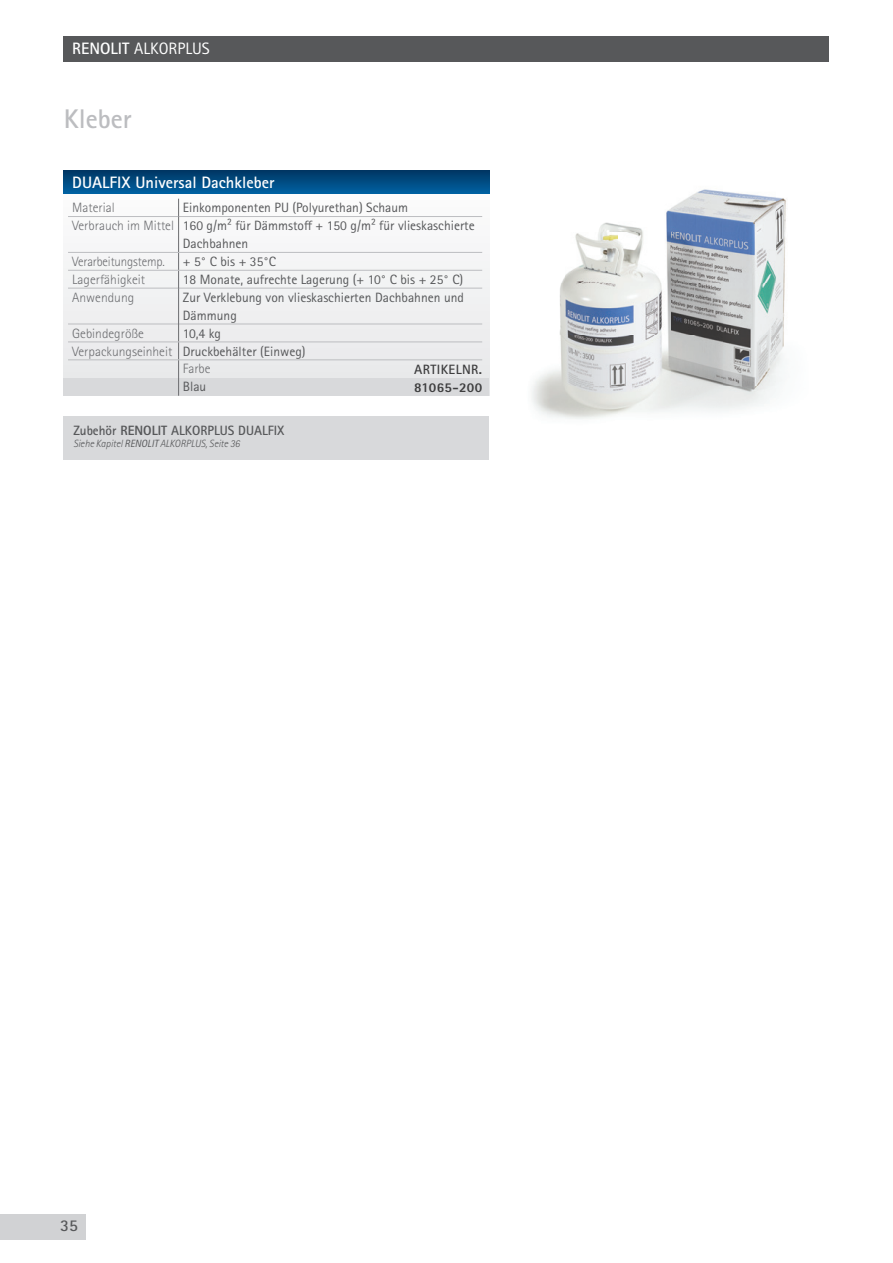
<style>
.page{position:relative;width:893px;height:1263px;background:#fff}
.page>*{position:absolute;margin:0;border:0;box-sizing:border-box;transform-origin:0 0}
.t1{font:700 27px "Rotis Sans Serif Pro";color:#bcbdc0}
.t2{font:700 16.5px "Rotis Sans Serif Pro";color:#fff}
.t3{font:16.5px "Rotis Sans Serif Pro";color:#fff}
.t4{font:700 16.5px "Rotis Sans Serif Pro";color:#57585a}
.t5{font:13.5px/18px "Rotis Sans Serif Pro";color:#57585a}
.t6{font:300 13.5px "Rotis Sans Serif Pro";color:#6c6d70}
.t7{font:700 13.5px "Rotis Sans Serif Pro";color:#57585a}
.t8{font:300 13.5px "Rotis Sans Serif Pro";color:#6c6d70;scale:.95 1}
.t9{font:700 13.5px "Rotis Sans Serif Pro";letter-spacing:.03em;color:#3e3e3f}
.t10{font:800 13.5px "Rotis Sans Serif Pro";letter-spacing:.025em;color:#3e3e3f}
.t11{font:italic 300 10.5px "Rotis Sans Serif Pro";color:#57585a}
.s1{font-weight:700}
.s2{font-weight:300;color:#6c6d70}
.s3{font-weight:800}
.s4{font-weight:400}
</style>
<div class="page">
<div style="left:64px;top:36px;width:765px;height:25px;background:#57585a"></div>
<div style="left:0;top:1214px;width:85px;height:26px;background:#d1d2d4"></div>
<div style="left:64px;top:170px;width:425px;height:226px;background:#f1f2f3"></div>
<div style="left:64px;top:379px;width:425px;height:17px;background:#d8d9db"></div>
<svg style="left:64px;top:170px;width:425px;height:23px;background:#004a81"></svg>
<hr style="left:68px;top:216px;width:110px;height:1px;background:#bcbdc0">
<hr style="left:179px;top:216px;width:303px;height:1px;background:#bcbdc0">
<hr style="left:68px;top:288px;width:110px;height:1px;background:#bcbdc0">
<hr style="left:179px;top:288px;width:303px;height:1px;background:#bcbdc0">
<hr style="left:68px;top:324px;width:110px;height:1px;background:#bcbdc0">
<hr style="left:179px;top:324px;width:303px;height:1px;background:#bcbdc0">
<svg style="left:178px;top:199px;width:1px;height:18px"></svg>
<hr style="left:178px;top:217px;width:1px;height:35px;background:#6c6d70">
<svg style="left:178px;top:253px;width:1px;height:35px"></svg>
<hr style="left:178px;top:288px;width:1px;height:36px;background:#6c6d70">
<svg style="left:178px;top:324px;width:1px;height:36px"></svg>
<hr style="left:178px;top:360px;width:1px;height:36px;background:#6c6d70">
<hr style="left:68px;top:252px;width:111px;height:1px;background:#bcbdc0">
<hr style="left:179px;top:252px;width:303px;height:1px;background:#bcbdc0">
<hr style="left:68px;top:270px;width:111px;height:1px;background:#bcbdc0">
<hr style="left:179px;top:270px;width:303px;height:1px;background:#bcbdc0">
<hr style="left:68px;top:342px;width:111px;height:1px;background:#bcbdc0">
<hr style="left:179px;top:342px;width:303px;height:1px;background:#bcbdc0">
<hr style="left:68px;top:360px;width:111px;height:1px;background:#bcbdc0">
<hr style="left:179px;top:360px;width:303px;height:1px;background:#bcbdc0">
<img style="left:532px;top:189px;width:254px;height:230px">
<div style="left:64px;top:416px;width:425px;height:44px;background:#d8d9db"></div>
<p class="t3" style="left:72px;top:39px;width:139px"><span class="s1">RENOLIT</span> ALKORPLUS</p>
<h1 class="t1" style="left:64px;top:101px;width:69px">Kleber</h1>
<p class="t2" style="left:72px;top:172px;width:204px">DUALFIX Universal Dachkleber</p>
<p class="t6" style="left:72px;top:200px;width:44px">Material</p>
<p class="t5" style="left:183px;top:199px;width:227px">Einkomponenten PU (Polyurethan) Schaum</p>
<p class="t5" style="left:72px;top:217px;width:404px"><span class="s2">Verbrauch im Mittel</span> 160 g/m² für Dämmstoff + 150 g/m² für vlieskaschierte</p>
<p class="t5" style="left:183px;top:235px;width:67px">Dachbahnen</p>
<p class="t8" style="left:72px;top:254px;width:99px">Verarbeitungstemp.</p>
<p class="t5" style="left:183px;top:253px;width:95px">+ 5° C bis + 35°C</p>
<p class="t6" style="left:72px;top:272px;width:74px">Lagerfähigkeit</p>
<p class="t5" style="left:183px;top:270px;width:282px">18 Monate, aufrechte Lagerung (+ 10° C bis + 25° C)</p>
<p class="t6" style="left:72px;top:289px;width:63px">Anwendung</p>
<p class="t5" style="left:183px;top:288px;width:283px">Zur Verklebung von vlieskaschierten Dachbahnen und<br>Dämmung</p>
<p class="t6" style="left:72px;top:325px;width:73px">Gebindegröße</p>
<p class="t5" style="left:183px;top:324px;width:40px">10,4 kg</p>
<p class="t5" style="left:72px;top:342px;width:235px"><span class="s2">Verpackungseinheit</span> Druckbehälter (Einweg)</p>
<p class="t6" style="left:183px;top:361px;width:29px">Farbe</p>
<p class="t5" style="left:183px;top:378px;width:25px">Blau</p>
<p class="t9" style="left:414px;top:361px;width:70px">ARTIKELNR.</p>
<p class="t10" style="left:414px;top:379px;width:70px">81065-200</p>
<p class="t7" style="left:73px;top:422px;width:213px">Zubehör <span class="s3">RENOLIT</span> ALKORPLUS DUALFIX</p>
<p class="t11" style="left:73px;top:438px;width:168px">Siehe Kapitel <span class="s4">RENOLIT</span> ALKORPLUS, Seite 36</p>
<p class="t4" style="left:60px;top:1215px;width:19px">35</p>
</div>
